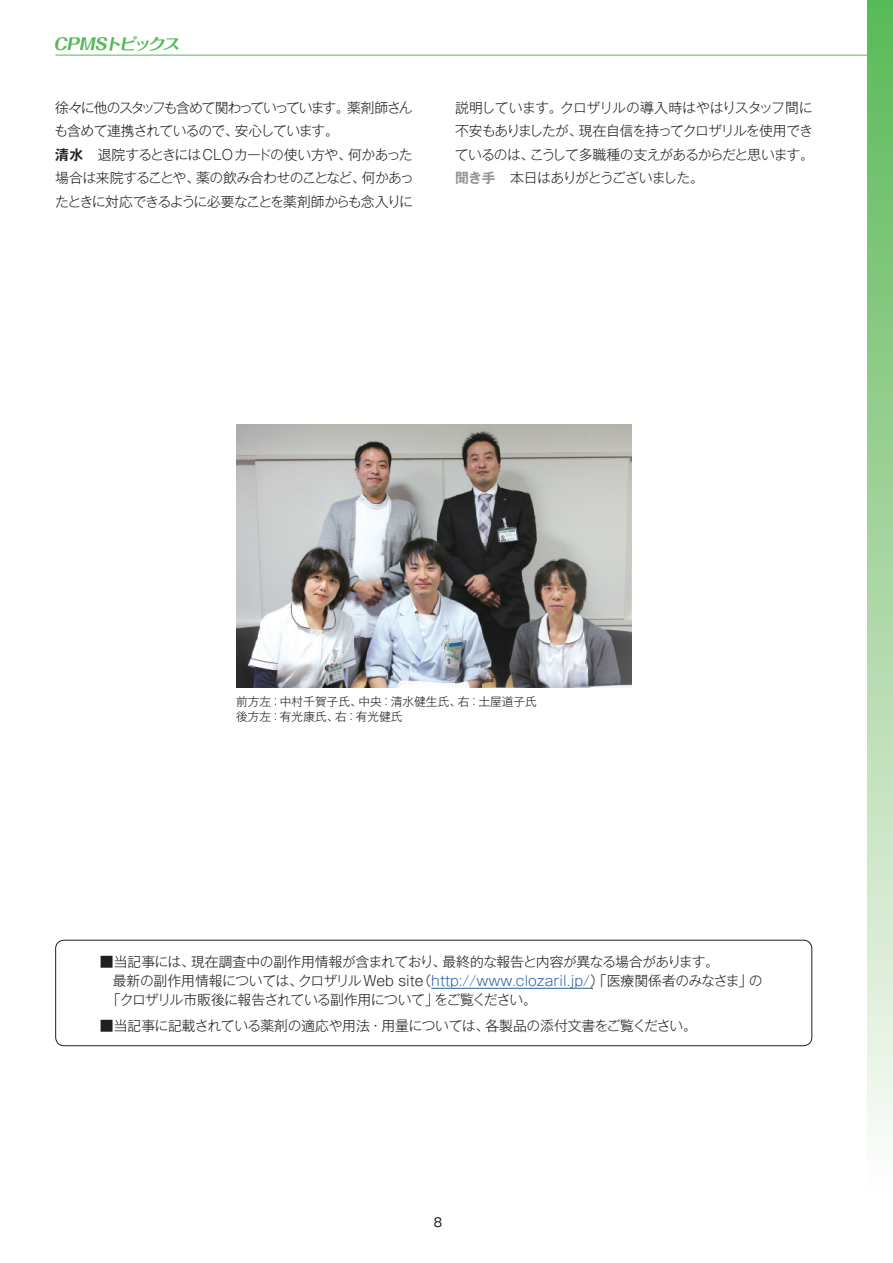
<style>
.page{position:relative;width:893px;height:1263px;background:#fff}
.page>*{position:absolute;margin:0;border:0;box-sizing:border-box;transform-origin:0 0}
.t1{font:italic 700 15.9px "Folk Pro";color:#52ba56;scale:1.11 1}
.トピックス本文{font:300 13.8px/23.4px "Gothic MB101 Pro";letter-spacing:-.075em;color:#231f20;text-align:justify}
.本文{font:300 13.8px "Gothic MB101 Pro";letter-spacing:-.025em;color:#231f20}
.本文-2{font:300 13.8px "Gothic MB101 Pro";color:#231f20}
.本文-3{font:300 13.8px "Gothic MB101 Pro";letter-spacing:-.045em;color:#231f20}
.トピックス本文-2{font:300 13.8px "Gothic MB101 Pro";letter-spacing:-.055em;color:#231f20}
.t2{font:12.15px "Gothic MB101 Pro";color:#231f20}
.本文-4{font:300 11.7px "Gothic MB101 Pro";color:#231f20}
.s1{font-family:"Gothic MB101 Pro De";font-weight:700}
.s2{font-family:"Gothic MB101 Pro De";font-weight:700;color:#939598}
.s3{color:#2762a2}
</style>
<div class="page">
<hr style="left:55px;top:55px;width:838px;height:1px;background:#52ba56">
<div style="left:867px;top:0;width:26px;height:1263px;background:linear-gradient(to bottom,#5bb756,#fff)"></div>
<div style="left:55px;top:940px;width:757px;height:106px;border:1px solid #231f20;border-radius:9px"></div>
<hr style="left:431px;top:988px;width:159px;height:1px;background:#2762a2">
<img style="left:236px;top:424px;width:395px;height:264px">
<p class="t1" style="left:53px;top:30px;width:119px">CPMSトピックス</p>
<p class="トピックス本文" style="left:55px;top:94px;width:360px">徐々に他のスタッフも含めて関わっていっています。薬剤師さんも含めて連携されているので、安心しています。</p>
<p class="トピックス本文" style="left:55px;top:141px;width:360px"><span class="s1">清水</span>　退院するときにはCLOカードの使い方や、何かあった場合は来院することや、薬の飲み合わせのことなど、何かあったときに対応できるように必要なことを薬剤師からも念入りに</p>
<p class="トピックス本文" style="left:455px;top:94px;width:361px">説明しています。クロザリルの導入時はやはりスタッフ間に不安もありましたが、現在自信を持ってクロザリルを使用できているのは、こうして多職種の支えがあるからだと思います。</p>
<p class="トピックス本文-2" style="left:455px;top:166px;width:251px"><span class="s2">聞き手</span>　本日はありがとうございました。</p>
<p class="本文-4" style="left:236px;top:692px;width:302px">前方左：中村千賀子氏、中央：清水健生氏、右：土屋道子氏</p>
<p class="本文-4" style="left:236px;top:707px;width:168px">後方左：有光康氏、右：有光健氏</p>
<p class="本文" style="left:100px;top:950px;width:621px">■当記事には、現在調査中の副作用情報が含まれており、最終的な報告と内容が異なる場合があります。</p>
<p class="本文-2" style="left:113px;top:969px;width:651px">最新の副作用情報については、クロザリルWeb site（<span class="s3">http://www.clozaril.jp/</span>）「医療関係者のみなさま」の</p>
<p class="本文-3" style="left:107px;top:989px;width:431px">「クロザリル市販後に報告されている副作用について」をご覧ください。</p>
<p class="本文" style="left:100px;top:1014px;width:599px">■当記事に記載されている薬剤の適応や用法・用量については、各製品の添付文書をご覧ください。</p>
<p class="t2" style="left:434px;top:1212px;width:10px">8</p>
</div>
